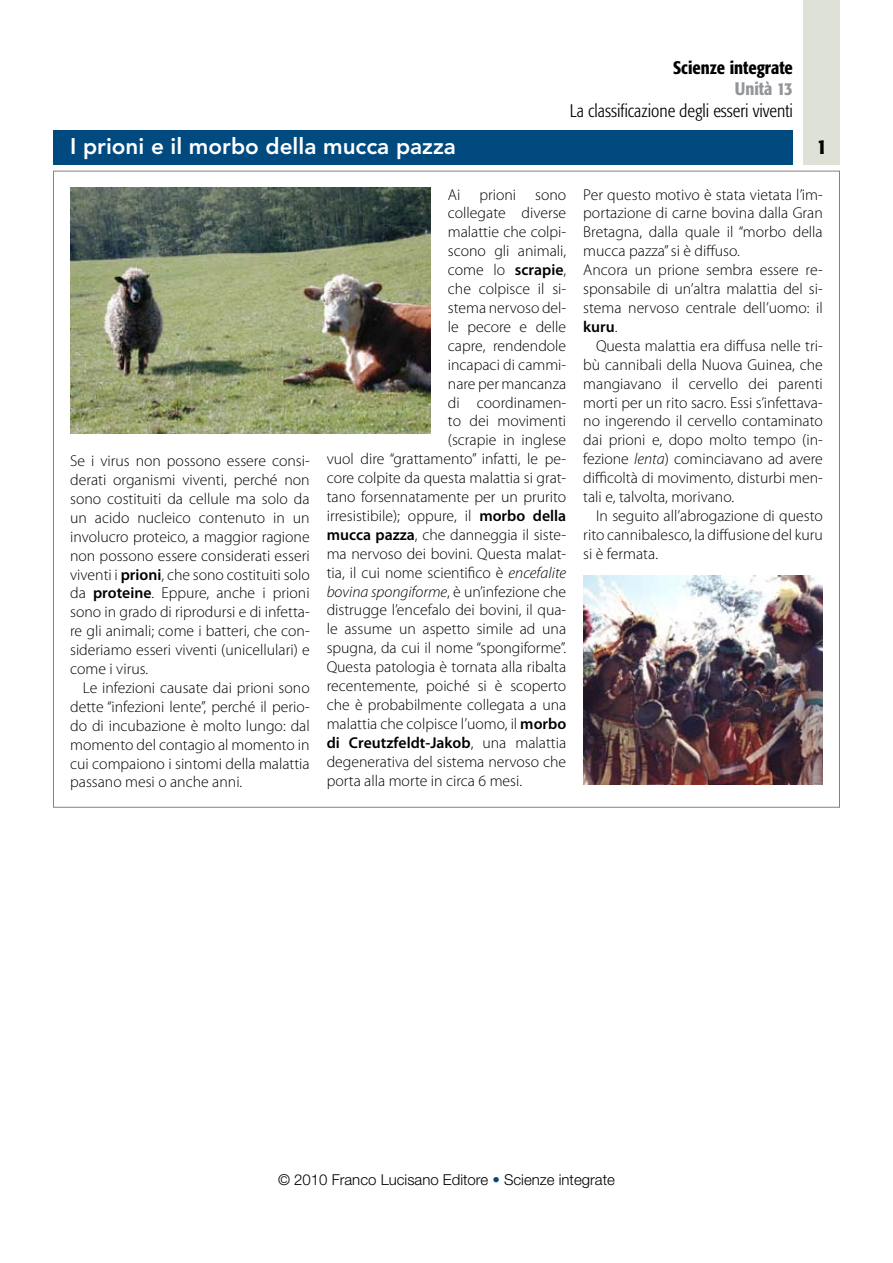
<style>
.page{position:relative;width:893px;height:1263px;background:#fff}
.page>*{position:absolute;margin:0;border:0;box-sizing:border-box;transform-origin:0 0}
.t1{font:800 22.5px "Avenir LT Std";color:#fff}
.t2{font:500 condensed 21px "Formata";color:#000}
.t3{font:300 condensed 18px "Formata";color:#000}
.t4{font:500 condensed 18px "Formata";color:#000}
.t5{font:500 condensed 18px "Formata";color:#939598}
.t6{font:300 15.75px/18.9px "Myriad Pro";color:#000;text-align:justify}
.t7{font:italic 300 15.75px "Myriad Pro";color:#000}
.t8{font:600 15.75px "Myriad Pro";color:#000}
.t9{font:300 15px "Helvetica Neue LT Std";color:#000}
.s1{font-weight:600}
.s2{font-style:italic}
.s3{font-style:normal}
.s4{font-weight:300}
.s5{color:#004a80}
</style>
<div class="page">
<div style="left:53px;top:130px;width:740px;height:34px;background:#004a80"></div>
<div style="left:804px;top:0;width:36px;height:164px;background:#dee2d6"></div>
<img style="left:70px;top:188px;width:361px;height:245px">
<img style="left:583px;top:575px;width:240px;height:209px">
<p class="t4" style="left:673px;top:57px;width:121px">Scienze integrate</p>
<p class="t5" style="left:735px;top:78px;width:59px">Unità 13</p>
<p class="t3" style="left:570px;top:100px;width:225px">La classificazione degli esseri viventi</p>
<h1 class="t1" style="left:70px;top:133px;width:387px">I prioni e il morbo della mucca pazza</h1>
<h2 class="t2" style="left:817px;top:133px;width:12px">1</h2>
<p class="t6" style="left:70px;top:452px;width:241px">Se i virus non possono essere consi&shy;derati organismi viventi, perché non sono costituiti da cellule ma solo da un acido nucleico contenuto in un involucro proteico, a maggior ragione non possono essere considerati esseri viventi i <span class="s1">prioni</span>, che sono costituiti solo da <span class="s1">proteine</span>. Eppure, anche i prioni sono in grado di riprodursi e di infetta&shy;re gli animali; come i batteri, che con&shy;sideriamo esseri viventi (unicellulari) e come i virus.</p>
<p class="t6" style="left:70px;top:678px;width:241px;text-indent:13px">Le infezioni causate dai prioni sono dette “infezioni lente”, perché il perio&shy;do di incubazione è molto lungo: dal momento del contagio al momento in cui compaiono i sintomi della malattia passano mesi o anche anni.</p>
<p class="t6" style="left:448px;top:185px;width:120px">Ai prioni sono</p>
<p class="t6" style="left:448px;top:204px;width:120px">collegate diverse</p>
<p class="t6" style="left:448px;top:223px;width:120px">malattie che colpi-</p>
<p class="t6" style="left:448px;top:242px;width:120px">scono gli animali,</p>
<p class="t6" style="left:448px;top:261px;width:120px">come lo <span class="s1">scrapie</span>,</p>
<p class="t6" style="left:448px;top:280px;width:120px">che colpisce il si-</p>
<p class="t6" style="left:448px;top:299px;width:120px">stema nervoso del-</p>
<p class="t6" style="left:448px;top:317px;width:120px">le pecore e delle</p>
<p class="t6" style="left:448px;top:336px;width:120px">capre, rendendole</p>
<p class="t6" style="left:448px;top:355px;width:120px">incapaci di cammi-</p>
<p class="t6" style="left:448px;top:374px;width:120px">nare per mancanza</p>
<p class="t6" style="left:448px;top:393px;width:120px">di coordinamen-</p>
<p class="t6" style="left:448px;top:412px;width:120px">to dei movimenti</p>
<p class="t6" style="left:448px;top:431px;width:120px">(scrapie in inglese</p>
<p class="t6" style="left:327px;top:450px;width:241px">vuol dire “grattamento” infatti, le pe-</p>
<p class="t6" style="left:327px;top:469px;width:241px">core colpite da questa malattia si grat-</p>
<p class="t6" style="left:327px;top:488px;width:241px">tano forsennatamente per un prurito</p>
<p class="t6" style="left:327px;top:506px;width:241px">irresistibile); oppure, il <span class="s1">morbo della</span></p>
<p class="t6" style="left:327px;top:525px;width:241px"><span class="s1">mucca pazza</span>, che danneggia il siste-</p>
<p class="t6" style="left:327px;top:544px;width:241px">ma nervoso dei bovini. Questa malat-</p>
<p class="t6" style="left:327px;top:563px;width:241px">tia, il cui nome scientifico è <span class="s2">encefalite</span></p>
<p class="t7" style="left:327px;top:583px;width:241px">bovina spongiforme<span class="s3">, è un’infezione che</span></p>
<p class="t6" style="left:327px;top:601px;width:241px">distrugge l’encefalo dei bovini, il qua-</p>
<p class="t6" style="left:327px;top:620px;width:241px">le assume un aspetto simile ad una</p>
<p class="t6" style="left:327px;top:639px;width:241px">spugna, da cui il nome “spongiforme”.</p>
<p class="t6" style="left:327px;top:658px;width:241px">Questa patologia è tornata alla ribalta</p>
<p class="t6" style="left:327px;top:677px;width:241px">recentemente, poiché si è scoperto</p>
<p class="t6" style="left:327px;top:695px;width:241px">che è probabilmente collegata a una</p>
<p class="t6" style="left:327px;top:714px;width:241px">malattia che colpisce l’uomo, il <span class="s1">morbo</span></p>
<p class="t8" style="left:327px;top:734px;width:241px">di Creutzfeldt-Jakob<span class="s4">, una malattia</span></p>
<p class="t6" style="left:327px;top:752px;width:241px">degenerativa del sistema nervoso che</p>
<p class="t6" style="left:327px;top:771px;width:197px">porta alla morte in circa 6 mesi.</p>
<p class="t6" style="left:583px;top:185px;width:241px;text-align:left">Per questo motivo è stata vietata l’im&shy;portazione di carne bovina dalla Gran<br>Bretagna, dalla quale il “morbo della mucca pazza” si è diffuso.<br>Ancora un prione sembra essere re&shy;sponsabile di un’altra malattia del si&shy;stema nervoso centrale dell’uomo: il <span class="s1">kuru</span>.</p>
<p class="t6" style="left:583px;top:336px;width:241px;text-indent:13px">Questa malattia era diffusa nelle tri&shy;bù cannibali della Nuova Guinea, che mangiavano il cervello dei parenti morti per un rito sacro. Essi s’infettava&shy;no ingerendo il cervello contaminato dai prioni e, dopo molto tempo (in&shy;fezione <span class="s2">lenta</span>) cominciavano ad avere difficoltà di movimento, disturbi men&shy;tali e, talvolta, morivano.</p>
<p class="t6" style="left:583px;top:506px;width:241px;text-indent:13px">In seguito all’abrogazione di questo rito cannibalesco, la diffusione del kuru si è fermata.</p>
<p class="t9" style="left:278px;top:1170px;width:338px">© 2010 Franco Lucisano Editore <span class="s5">•</span> Scienze integrate</p>
</div>
